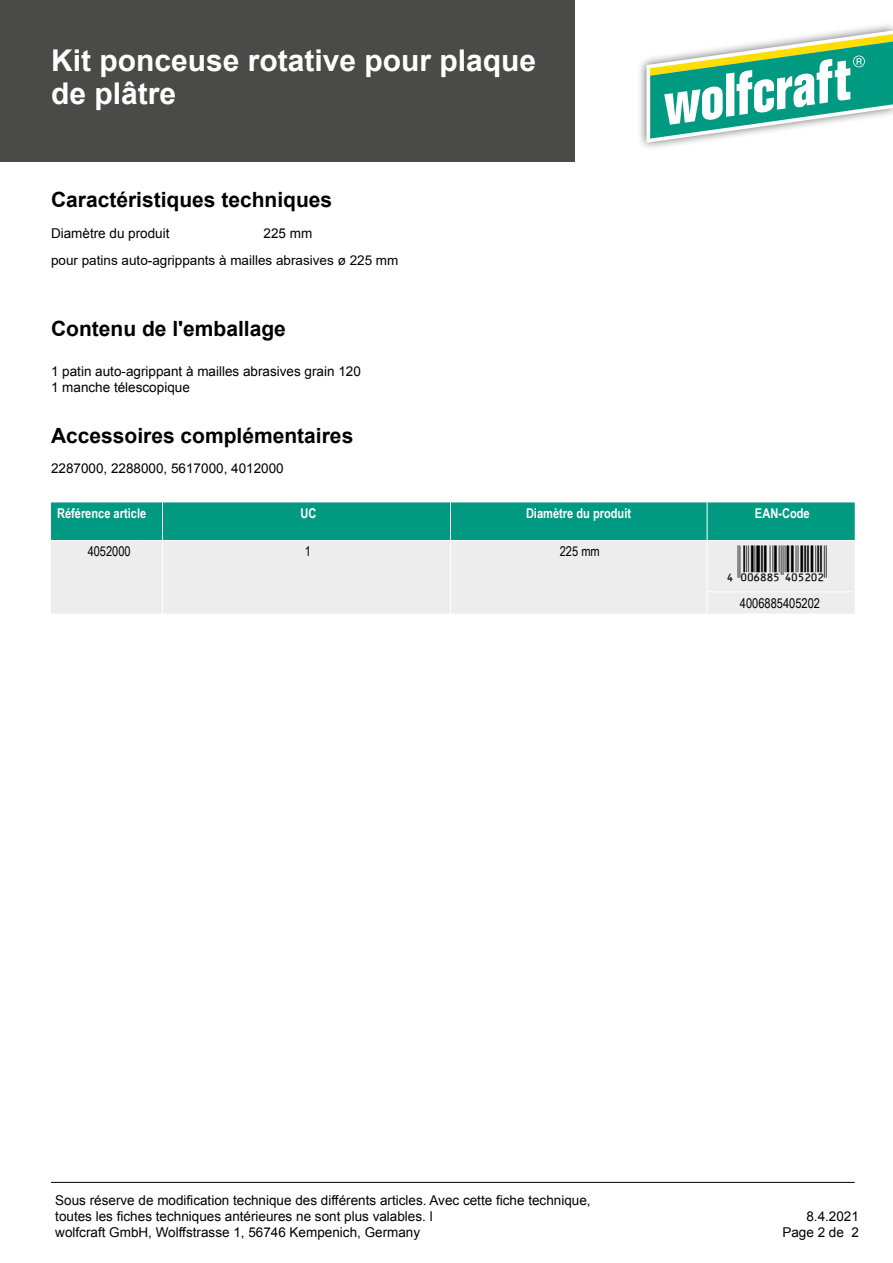
<style>
.page{position:relative;width:893px;height:1263px;background:#fff}
.page>*{position:absolute;margin:0;border:0;box-sizing:border-box;transform-origin:0 0}
.t1{font:36px "Ean Bwr P36 Tt";color:#000}
.t2{font:700 30px/33px "Arial";color:#fff}
.t3{font:700 21px "Arial";color:#000}
.t4{font:700 21px "Arial";color:#000}
.t5{font:13.5px/16.2px "Arial";color:#000}
.t6{font:13.5px "Arial";color:#000}
.t7{font:700 13.5px "Arial Narrow";color:#fff}
.t8{font:13.5px "Arial Narrow";color:#000}
.t9{font:700 13.5px "Arial Narrow";color:#fff}
.s1{font-style:inherit}
</style>
<div class="page">
<div style="left:0;top:0;width:574px;height:162px;background:#4a4a49"></div>
<hr style="left:51px;top:1182px;width:804px;height:1px;background:#000">
<div style="left:637px;top:22px;width:256px;height:130px;background:#000;opacity:.6"></div>
<svg style="left:646px;top:30px;width:247px;height:113px"></svg>
<div style="left:51px;top:541px;width:804px;height:73px;background:#ededed"></div>
<div style="left:51px;top:502px;width:804px;height:39px;background:#009982"></div>
<hr style="left:163px;top:540px;width:287px;height:1px;background:#fff">
<hr style="left:162px;top:541px;width:1px;height:73px;background:#fff">
<hr style="left:450px;top:540px;width:257px;height:1px;background:#fff">
<hr style="left:450px;top:541px;width:1px;height:73px;background:#fff">
<hr style="left:707px;top:540px;width:148px;height:1px;background:#fff">
<hr style="left:707px;top:541px;width:1px;height:73px;background:#fff">
<hr style="left:707px;top:591px;width:145px;height:1px;background:#fff">
<h2 class="t2" style="left:51px;top:45px;width:487px">Kit ponceuse rotative pour plaque de plâtre</h2>
<h3 class="t3" style="left:51px;top:185px;width:283px">Caractéristiques techniques</h3>
<p class="t5" style="left:51px;top:225px;width:120px">Diamètre du produit</p>
<p class="t5" style="left:264px;top:225px;width:50px">225 mm</p>
<p class="t6" style="left:51px;top:251px;width:349px">pour patins auto-agrippants à mailles abrasives ø 225 mm</p>
<h3 class="t3" style="left:51px;top:315px;width:236px">Contenu de l<span class="s1">'emballage</span></h3>
<p class="t5" style="left:51px;top:363px;width:311px;line-height:16.6px">1 patin auto-agrippant à mailles abrasives grain 120<br>1 manche télescopique</p>
<h3 class="t4" style="left:51px;top:421px;width:304px"><span class="s1">Accessoires</span> complémentaires</h3>
<p class="t5" style="left:51px;top:460px;width:234px">2287000, 2288000, 5617000, 4012000</p>
<p class="t7" style="left:57px;top:503px;width:91px">Référence article</p>
<p class="t9" style="left:300px;top:503px;width:17px">U<span class="s1">C</span></p>
<p class="t7" style="left:526px;top:503px;width:107px">Diamètre du produit</p>
<p class="t8" style="left:88px;top:542px;width:45px">4052000</p>
<p class="t8" style="left:305px;top:542px;width:8px">1</p>
<p class="t8" style="left:560px;top:542px;width:41px">225 mm</p>
<p class="t7" style="left:755px;top:503px;width:56px">EAN-Code</p>
<h1 class="t1" style="left:717px;top:546px;width:111px">'!0A68IF-EAFCAC!</h1>
<p class="t8" style="left:740px;top:593px;width:82px">4006885405202</p>
<p class="t5" style="left:55px;top:1192px;width:537px">Sous réserve de modification technique des différents articles. Avec cette fiche technique, toutes les fiches techniques antérieures ne sont plus valables. l<br>wolfcraft GmbH, Wolffstrasse 1, 56746 Kempenich, Germany</p>
<p class="t5" style="left:782px;top:1208px;width:78px;text-align:right">8.4.2021<br>Page 2 de 2</p>
</div>
